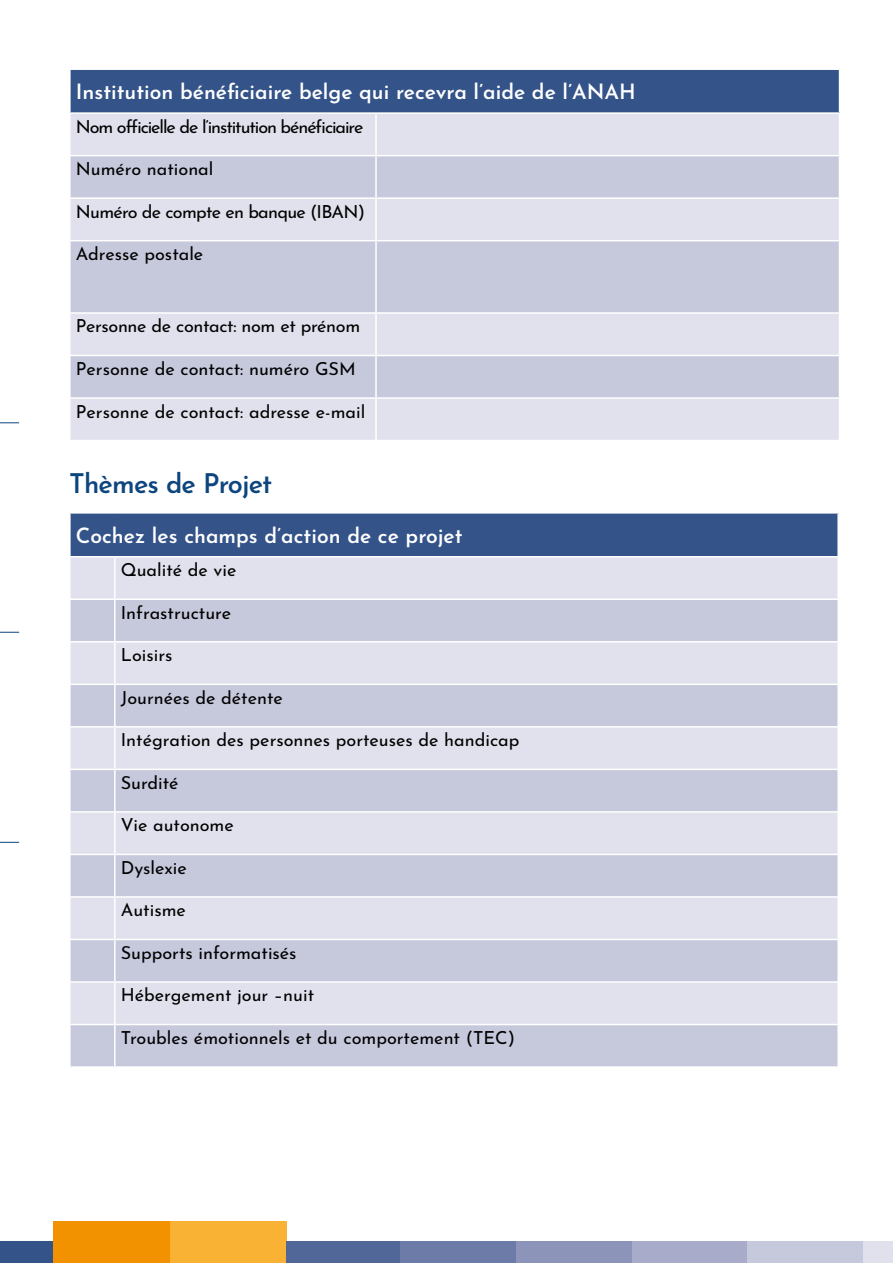
<style>
.page{position:relative;width:893px;height:1263px;background:#fff}
.page>*{position:absolute;margin:0;border:0;box-sizing:border-box;transform-origin:0 0}
.t1{font:600 27px "Josefin Sans";letter-spacing:-.03em;color:#0d457e}
.t2{font:600 21px "Josefin Sans";color:#fff}
.t3{font:18px "Josefin Sans";color:#000}
.t4{font:18px "Josefin Sans";letter-spacing:-.06em;color:#000}
.t5{font:18px "Josefin Sans";letter-spacing:-.02em;color:#000}
.t6{font:18px "Josefin Sans";letter-spacing:-.04em;color:#000}
</style>
<div class="page">
<div style="left:0;top:1241px;width:54px;height:22px;background:#335389"></div>
<div style="left:54px;top:1221px;width:116px;height:42px;background:#f39200"></div>
<div style="left:170px;top:1221px;width:116px;height:42px;background:#f9b234"></div>
<div style="left:286px;top:1241px;width:115px;height:22px;background:#516798"></div>
<div style="left:401px;top:1241px;width:115px;height:22px;background:#6d7ba8"></div>
<div style="left:516px;top:1241px;width:116px;height:22px;background:#8c94b9"></div>
<div style="left:632px;top:1241px;width:115px;height:22px;background:#a8acca"></div>
<div style="left:747px;top:1241px;width:116px;height:22px;background:#c6c8dc"></div>
<div style="left:863px;top:1241px;width:30px;height:22px;background:#e1e1ed"></div>
<svg style="left:0;top:632px;width:19px;height:1px"></svg>
<svg style="left:0;top:422px;width:19px;height:1px"></svg>
<svg style="left:0;top:842px;width:19px;height:1px"></svg>
<div style="left:70px;top:513px;width:768px;height:44px;background:#335389"></div>
<div style="left:71px;top:557px;width:766px;height:41px;background:#e1e1ed"></div>
<svg style="left:71px;top:600px;width:766px;height:466px;background:#d2d3e3"></svg>
<hr style="left:837px;top:514px;width:2px;height:42px;background:#fff">
<hr style="left:69px;top:512px;width:46px;height:2px;background:#fff">
<hr style="left:69px;top:514px;width:2px;height:42px;background:#fff">
<hr style="left:115px;top:512px;width:724px;height:2px;background:#fff">
<hr style="left:69px;top:556px;width:46px;height:1px;background:#fff">
<hr style="left:115px;top:556px;width:724px;height:1px;background:#fff">
<hr style="left:114px;top:557px;width:2px;height:41px;background:#fff">
<hr style="left:114px;top:600px;width:2px;height:41px;background:#fff">
<hr style="left:69px;top:641px;width:46px;height:1px;background:#fff">
<hr style="left:115px;top:641px;width:724px;height:1px;background:#fff">
<hr style="left:114px;top:642px;width:2px;height:41px;background:#fff">
<hr style="left:69px;top:683px;width:46px;height:2px;background:#fff">
<hr style="left:115px;top:683px;width:724px;height:2px;background:#fff">
<hr style="left:114px;top:685px;width:2px;height:41px;background:#fff">
<hr style="left:69px;top:726px;width:46px;height:2px;background:#fff">
<hr style="left:115px;top:726px;width:724px;height:2px;background:#fff">
<hr style="left:114px;top:728px;width:2px;height:41px;background:#fff">
<hr style="left:69px;top:769px;width:46px;height:1px;background:#fff">
<hr style="left:115px;top:769px;width:724px;height:1px;background:#fff">
<hr style="left:114px;top:770px;width:2px;height:41px;background:#fff">
<hr style="left:69px;top:811px;width:46px;height:2px;background:#fff">
<hr style="left:115px;top:811px;width:724px;height:2px;background:#fff">
<hr style="left:114px;top:813px;width:2px;height:41px;background:#fff">
<hr style="left:69px;top:854px;width:46px;height:1px;background:#fff">
<hr style="left:115px;top:854px;width:724px;height:1px;background:#fff">
<hr style="left:114px;top:855px;width:2px;height:41px;background:#fff">
<hr style="left:69px;top:896px;width:46px;height:2px;background:#fff">
<hr style="left:115px;top:896px;width:724px;height:2px;background:#fff">
<hr style="left:114px;top:898px;width:2px;height:41px;background:#fff">
<hr style="left:69px;top:939px;width:46px;height:1px;background:#fff">
<hr style="left:115px;top:939px;width:724px;height:1px;background:#fff">
<hr style="left:114px;top:940px;width:2px;height:41px;background:#fff">
<hr style="left:69px;top:981px;width:46px;height:2px;background:#fff">
<hr style="left:115px;top:981px;width:724px;height:2px;background:#fff">
<hr style="left:114px;top:983px;width:2px;height:41px;background:#fff">
<hr style="left:69px;top:1024px;width:46px;height:1px;background:#fff">
<hr style="left:115px;top:1024px;width:724px;height:1px;background:#fff">
<hr style="left:114px;top:1025px;width:2px;height:41px;background:#fff">
<div style="left:70px;top:69px;width:769px;height:44px;background:#335389"></div>
<div style="left:71px;top:114px;width:768px;height:326px;background:#e1e1ed"></div>
<svg style="left:71px;top:156px;width:768px;height:241px;background:#cfd1e2"></svg>
<hr style="left:69px;top:68px;width:307px;height:2px;background:#fff">
<hr style="left:69px;top:70px;width:2px;height:42px;background:#fff">
<hr style="left:376px;top:68px;width:464px;height:2px;background:#fff">
<hr style="left:69px;top:112px;width:307px;height:2px;background:#fff">
<hr style="left:376px;top:112px;width:464px;height:2px;background:#fff">
<hr style="left:375px;top:114px;width:2px;height:41px;background:#fff">
<hr style="left:69px;top:155px;width:307px;height:1px;background:#fff">
<hr style="left:376px;top:155px;width:464px;height:1px;background:#fff">
<hr style="left:375px;top:156px;width:2px;height:41px;background:#fff">
<hr style="left:69px;top:197px;width:307px;height:2px;background:#fff">
<hr style="left:376px;top:197px;width:464px;height:2px;background:#fff">
<hr style="left:375px;top:199px;width:2px;height:41px;background:#fff">
<hr style="left:69px;top:240px;width:307px;height:1px;background:#fff">
<hr style="left:376px;top:240px;width:464px;height:1px;background:#fff">
<hr style="left:375px;top:241px;width:2px;height:71px;background:#fff">
<hr style="left:69px;top:312px;width:307px;height:2px;background:#fff">
<hr style="left:376px;top:312px;width:464px;height:2px;background:#fff">
<hr style="left:375px;top:314px;width:2px;height:41px;background:#fff">
<hr style="left:69px;top:355px;width:307px;height:1px;background:#fff">
<hr style="left:376px;top:355px;width:464px;height:1px;background:#fff">
<hr style="left:375px;top:356px;width:2px;height:41px;background:#fff">
<hr style="left:69px;top:397px;width:307px;height:2px;background:#fff">
<hr style="left:376px;top:397px;width:464px;height:2px;background:#fff">
<hr style="left:375px;top:399px;width:2px;height:41px;background:#fff">
<p class="t2" style="left:76px;top:74px;width:561px">Institution bénéficiaire belge qui recevra l’aide de l’ANAH</p>
<p class="t4" style="left:76px;top:111px;width:289px">Nom officielle de l’institution bénéficiaire</p>
<p class="t3" style="left:76px;top:154px;width:139px">Numéro national</p>
<p class="t6" style="left:76px;top:196px;width:291px">Numéro de compte en banque (IBAN)</p>
<p class="t3" style="left:76px;top:239px;width:129px">Adresse postale</p>
<p class="t5" style="left:76px;top:311px;width:286px">Personne de contact: nom et prénom</p>
<p class="t3" style="left:76px;top:354px;width:281px">Personne de contact: numéro GSM</p>
<p class="t3" style="left:76px;top:396px;width:291px">Personne de contact: adresse e-mail</p>
<h1 class="t1" style="left:69px;top:461px;width:205px">Thèmes de Projet</h1>
<p class="t2" style="left:76px;top:517px;width:388px">Cochez les champs d’action de ce projet</p>
<p class="t3" style="left:121px;top:555px;width:117px">Qualité de vie</p>
<p class="t3" style="left:121px;top:597px;width:112px">Infrastructure</p>
<p class="t3" style="left:121px;top:640px;width:53px">Loisirs</p>
<p class="t3" style="left:121px;top:682px;width:164px">Journées de détente</p>
<p class="t3" style="left:121px;top:725px;width:400px">Intégration des personnes porteuses de handicap</p>
<p class="t3" style="left:121px;top:767px;width:59px">Surdité</p>
<p class="t3" style="left:121px;top:810px;width:115px">Vie autonome</p>
<p class="t3" style="left:121px;top:853px;width:67px">Dyslexie</p>
<p class="t3" style="left:121px;top:895px;width:67px">Autisme</p>
<p class="t3" style="left:121px;top:938px;width:177px">Supports informatisés</p>
<p class="t3" style="left:121px;top:980px;width:195px">Hébergement jour –nuit</p>
<p class="t3" style="left:121px;top:1023px;width:396px">Troubles émotionnels et du comportement (TEC)</p>
</div>
